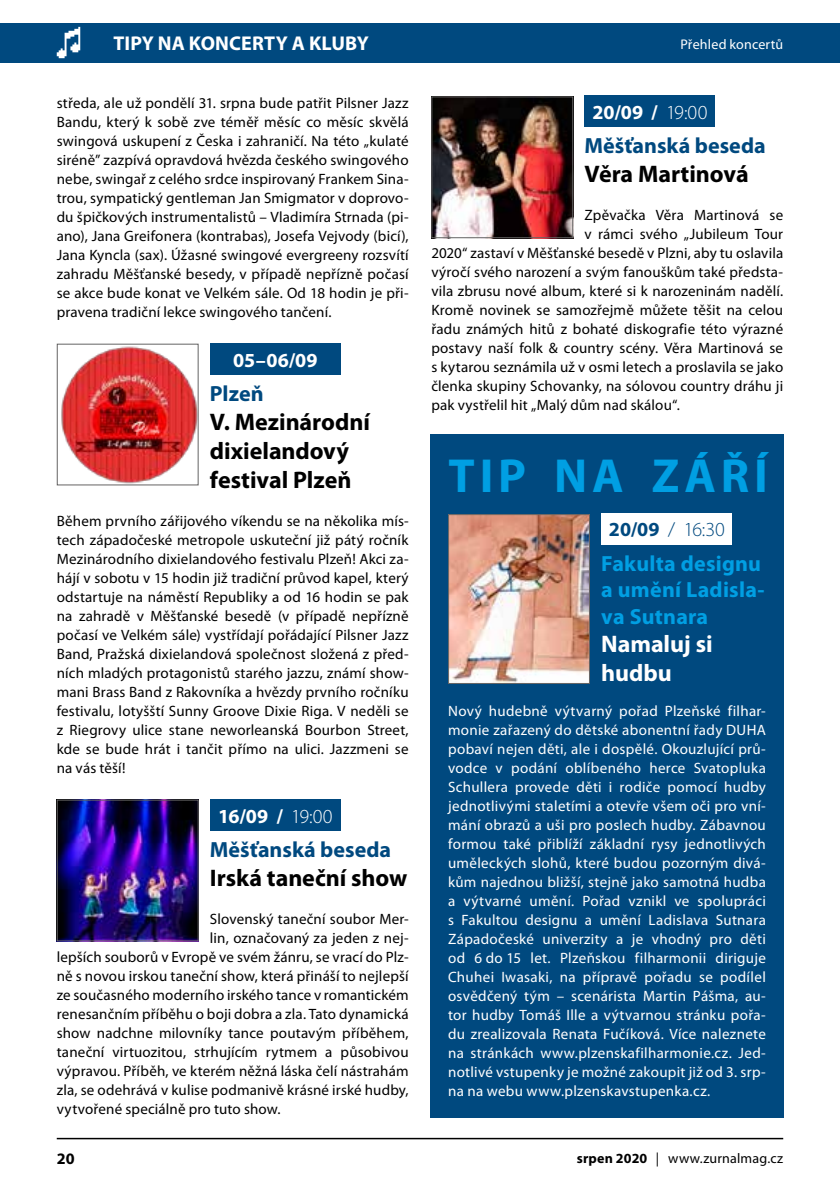
<style>
.page{position:relative;width:840px;height:1191px;background:#fff}
.page>*{position:absolute;margin:0;border:0;box-sizing:border-box;transform-origin:0 0}
.t1{font:700 48px "Myriad Pro";letter-spacing:.1em;color:#009fe3}
.t2{font:700 24px/28.8px "Myriad Pro";letter-spacing:-.005em;color:#000}
.t3{font:700 24px/28.8px "Myriad Pro";letter-spacing:-.005em;color:#fff}
.t4{font:700 22px/26.4px "Myriad Pro";letter-spacing:.01em;color:#009fe3}
.t5{font:700 22px "Myriad Pro";color:#00497f}
.t6{font:700 20px "Myriad Pro";letter-spacing:.005em;color:#fff}
.t7{font:300 20px "Myriad Pro";color:#00497f}
.t8{font:700 16px "Myriad Pro";color:#000}
.t9{font:15px/19px "Myriad Pro";letter-spacing:.01em;color:#000;text-align:justify}
.t10{font:15px/19px "Myriad Pro";letter-spacing:.02em;color:#fff;text-align:justify}
.t11{font:14px "Myriad Pro";letter-spacing:.01em;color:#000}
.t12{font:14px "Myriad Pro";letter-spacing:.015em;color:#fff}
.s1{font-weight:300}
.s2{font-weight:700}
</style>
<div class="page">
<hr style="left:57px;top:1137px;width:725px;height:2px;background:#000">
<div style="left:0;top:23px;width:839px;height:39px;background:#00497f"></div>
<svg style="left:57px;top:27px;width:23px;height:31px"></svg>
<div style="left:429px;top:434px;width:353px;height:683px;background:#00497f"></div>
<div style="left:601px;top:513px;width:130px;height:31px;background:#fff"></div>
<img style="left:450px;top:516px;width:137px;height:166px">
<div style="left:448px;top:514px;width:141px;height:170px;border:1px solid #646363"></div>
<div style="left:210px;top:343px;width:130px;height:32px;background:#00497f"></div>
<div style="left:210px;top:799px;width:130px;height:31px;background:#00497f"></div>
<img style="left:61px;top:346px;width:135px;height:137px">
<div style="left:57px;top:344px;width:141px;height:141px;border:1px solid #646363"></div>
<img style="left:59px;top:801px;width:137px;height:138px">
<div style="left:57px;top:799px;width:141px;height:142px;border:1px solid #646363"></div>
<div style="left:584px;top:95px;width:130px;height:32px;background:#00497f"></div>
<img style="left:433px;top:98px;width:138px;height:138px">
<div style="left:431px;top:96px;width:142px;height:142px;border:1px solid #646363"></div>
<h3 class="t6" style="left:113px;top:30px;width:257px">TIPY NA KONCERTY A KLUBY</h3>
<p class="t9" style="left:57px;top:93px;width:353px">středa, ale už pondělí 31. srpna bude patřit Pilsner Jazz Bandu, který k sobě zve téměř měsíc co měsíc skvělá swingová uskupení z Česka i zahraničí. Na této „kulaté siréně” zazpívá opravdová hvězda českého swingového nebe, swingař z celého srdce inspirovaný Frankem Sina&shy;trou, sympatický gentleman Jan Smigmator v doprovo&shy;du špičkových instrumentalistů – Vladimíra Strnada (pi&shy;ano), Jana Greifonera (kontrabas), Josefa Vejvody (bicí), Jana Kyncla (sax). Úžasné swingové evergreeny rozsvítí zahradu Měšťanské besedy, v případě nepřízně počasí se akce bude konat ve Velkém sále. Od 18 hodin je při&shy;pravena tradiční lekce swingového tančení.</p>
<h3 class="t6" style="left:233px;top:347px;width:86px">05–06/09</h3>
<h3 class="t5" style="left:210px;top:379px;width:55px">Plzeň</h3>
<h2 class="t2" style="left:210px;top:407px;width:161px">V. Mezinárodní dixielandový festival Plzeň</h2>
<p class="t9" style="left:57px;top:511px;width:353px">Během prvního zářijového víkendu se na několika mís&shy;tech západočeské metropole uskuteční již pátý ročník Mezinárodního dixielandového festivalu Plzeň! Akci za&shy;hájí v sobotu v 15 hodin již tradiční průvod kapel, který odstartuje na náměstí Republiky a od 16 hodin se pak na zahradě v Měšťanské besedě (v případě nepřízně počasí ve Velkém sále) vystřídají pořádající Pilsner Jazz Band, Pražská dixielandová společnost složená z před&shy;ních mladých protagonistů starého jazzu, známí show&shy;mani Brass Band z Rakovníka a hvězdy prvního ročníku festivalu, lotyšští Sunny Groove Dixie Riga. V neděli se z Riegrovy ulice stane neworleanská Bourbon Street, kde se bude hrát i tančit přímo na ulici. Jazzmeni se na vás těší!</p>
<h3 class="t6" style="left:218px;top:803px;width:116px">16/09 / <span class="s1">19:00</span></h3>
<h3 class="t5" style="left:210px;top:835px;width:183px">Měšťanská beseda</h3>
<h2 class="t2" style="left:210px;top:862px;width:199px">Irská taneční show</h2>
<p class="t9" style="left:210px;top:909px;width:200px">Slovenský taneční soubor Mer-</p>
<p class="t9" style="left:210px;top:928px;width:200px">lin, označovaný za jeden z nej-</p>
<p class="t9" style="left:57px;top:947px;width:353px">lepších souborů v Evropě ve svém žánru, se vrací do Plz-</p>
<p class="t9" style="left:57px;top:966px;width:353px">ně s novou irskou taneční show, která přináší to nejlepší</p>
<p class="t9" style="left:57px;top:985px;width:353px">ze současného moderního irského tance v romantickém</p>
<p class="t9" style="left:57px;top:1004px;width:353px">renesančním příběhu o boji dobra a zla. Tato dynamická</p>
<p class="t9" style="left:57px;top:1023px;width:353px">show nadchne milovníky tance poutavým příběhem,</p>
<p class="t9" style="left:57px;top:1042px;width:353px">taneční virtuozitou, strhujícím rytmem a působivou</p>
<p class="t9" style="left:57px;top:1061px;width:353px">výpravou. Příběh, ve kterém něžná láska čelí nástrahám</p>
<p class="t9" style="left:57px;top:1080px;width:353px">zla, se odehrává v kulise podmanivě krásné irské hudby,</p>
<p class="t9" style="left:57px;top:1099px;width:225px">vytvořené speciálně pro tuto show.</p>
<p class="t12" style="left:680px;top:35px;width:104px">Přehled koncertů</p>
<h3 class="t6" style="left:592px;top:99px;width:116px">20/09 / <span class="s1">19:00</span></h3>
<h3 class="t5" style="left:584px;top:131px;width:183px">Měšťanská beseda</h3>
<h2 class="t2" style="left:584px;top:159px;width:165px">Věra Martinová</h2>
<p class="t9" style="left:584px;top:205px;width:200px">Zpěvačka Věra Martinová se</p>
<p class="t9" style="left:584px;top:224px;width:200px">v rámci svého „Jubileum Tour</p>
<p class="t9" style="left:431px;top:243px;width:353px">2020“ zastaví v Měšťanské besedě v Plzni, aby tu oslavila</p>
<p class="t9" style="left:431px;top:262px;width:353px">výročí svého narození a svým fanouškům také předsta-</p>
<p class="t9" style="left:431px;top:281px;width:353px">vila zbrusu nové album, které si k narozeninám nadělí.</p>
<p class="t9" style="left:431px;top:300px;width:353px">Kromě novinek se samozřejmě můžete těšit na celou</p>
<p class="t9" style="left:431px;top:319px;width:353px">řadu známých hitů z bohaté diskografie této výrazné</p>
<p class="t9" style="left:431px;top:338px;width:353px">postavy naší folk &amp; country scény. Věra Martinová se</p>
<p class="t9" style="left:431px;top:357px;width:353px">s kytarou seznámila už v osmi letech a proslavila se jako</p>
<p class="t9" style="left:431px;top:376px;width:353px">členka skupiny Schovanky, na sólovou country dráhu ji</p>
<p class="t9" style="left:431px;top:395px;width:250px">pak vystřelil hit „Malý dům nad skálou“.</p>
<h1 class="t1" style="left:448px;top:444px;width:321px">TIP NA ZÁŘÍ</h1>
<h3 class="t7" style="left:608px;top:517px;width:117px"><span class="s2">20/09</span> / 16:30</h3>
<h3 class="t4" style="left:601px;top:549px;width:164px">Fakulta designu a umění Ladisla&shy;va Sutnara</h3>
<h2 class="t3" style="left:601px;top:629px;width:113px">Namaluj si hudbu</h2>
<p class="t10" style="left:448px;top:701px;width:319px">Nový hudebně výtvarný pořad Plzeňské filhar&shy;monie zařazený do dětské abonentní řady DUHA pobaví nejen děti, ale i dospělé. Okouzlující prů&shy;vodce v podání oblíbeného herce Svatopluka Schullera provede děti i rodiče pomocí hudby jednotlivými staletími a otevře všem oči pro vní&shy;mání obrazů a uši pro poslech hudby. Zábavnou formou také přiblíží základní rysy jednotlivých uměleckých slohů, které budou pozorným divá&shy;kům najednou bližší, stejně jako samotná hudba a výtvarné umění. Pořad vznikl ve spolupráci s Fakultou designu a umění Ladislava Sutnara Západočeské univerzity a je vhodný pro děti od 6 do 15 let. Plzeňskou filharmonii diriguje Chuhei Iwasaki, na přípravě pořadu se podílel osvědčený tým – scenárista Martin Pášma, au&shy;tor hudby Tomáš Ille a výtvarnou stránku pořa&shy;du zrealizovala Renata Fučíková. Více naleznete na stránkách www.plzenskafilharmonie.cz. Jed&shy;notlivé vstupenky je možné zakoupit již od 3. srp&shy;na na webu www.plzenskavstupenka.cz.</p>
<p class="t8" style="left:57px;top:1148px;width:19px">20</p>
<p class="t11" style="left:576px;top:1149px;width:208px"><span class="s2">srpen 2020</span> | www.zurnalmag.cz</p>
</div>
